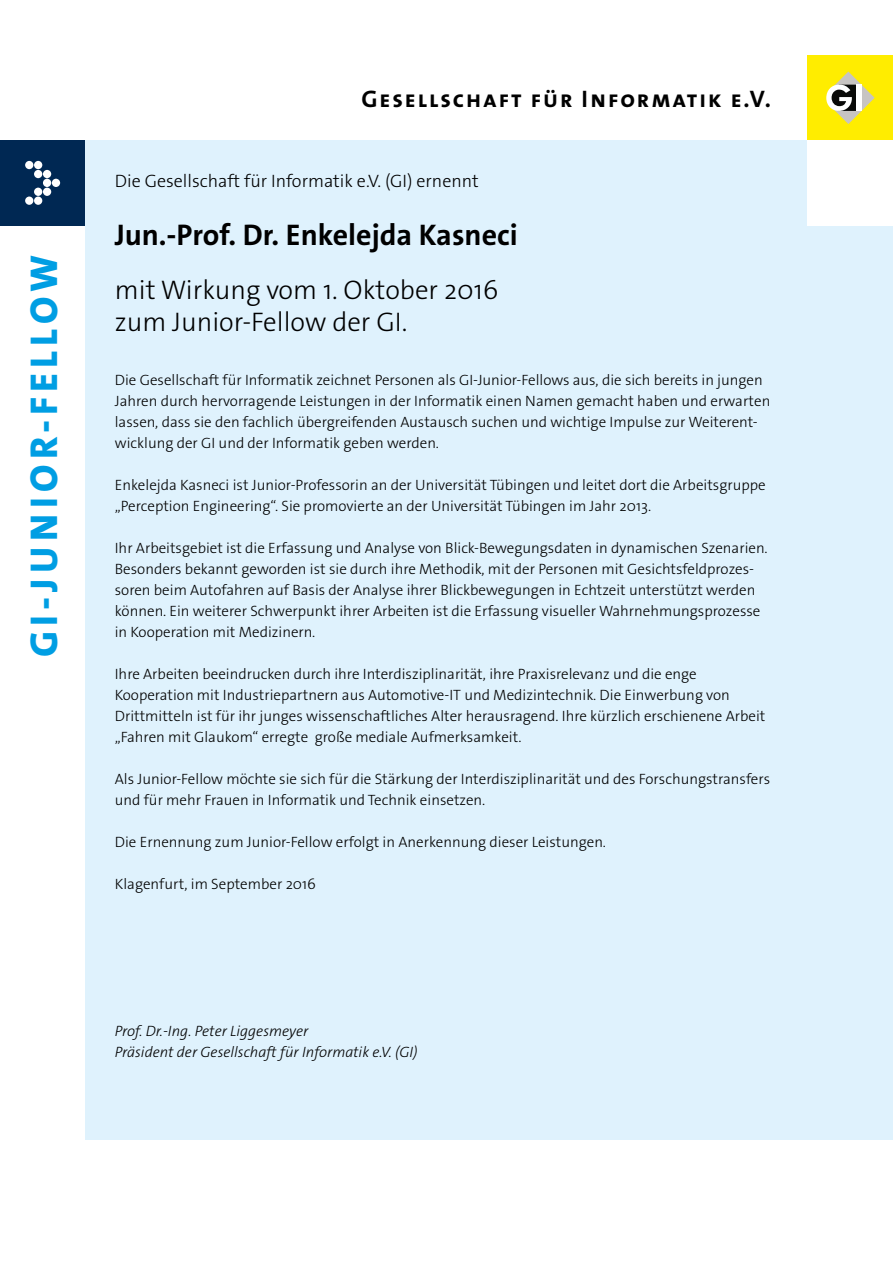
<style>
.page{position:relative;width:893px;height:1263px;background:#fff}
.page>*{position:absolute;margin:0;border:0;box-sizing:border-box;transform-origin:0 0}
.t1{font:800 39px "The Sans Os F";letter-spacing:.135em;color:#009ee3}
.t2{font:700 30px "The Sans Os F";color:#000}
.t3{font:300 27px/32.4px "The Sans Os F";color:#000}
.t4{font:700 24px "The Sans Os F";letter-spacing:.08em;color:#000}
.t5{font:300 18px "The Sans Os F";color:#000}
.t6{font:300 15px/21px "The Sans Os F";color:#000}
.t7{font:italic 300 15px/21px "The Sans Os F";color:#000}
</style>
<div class="page">
<div style="left:0;top:140px;width:85px;height:85px;background:#002853"></div>
<div style="left:85px;top:140px;width:808px;height:1000px;background:#dff2fd"></div>
<div style="left:808px;top:55px;width:85px;height:85px;background:#ffed00"></div>
<svg style="left:826px;top:72px;width:49px;height:52px"></svg>
<div style="left:808px;top:140px;width:85px;height:85px;background:#fff"></div>
<svg style="left:25px;top:161px;width:35px;height:44px"></svg>
<h1 class="t1" style="left:19px;top:657px;width:403px;rotate:-90deg">GI-JUNIOR-FELLOW</h1>
<h3 class="t4" style="left:361px;top:83px;width:411px">Gesellschaft für Informatik e.V.</h3>
<p class="t5" style="left:115px;top:170px;width:365px">Die Gesellschaft für Informatik e.V. (GI) ernennt</p>
<h2 class="t2" style="left:115px;top:215px;width:404px">Jun.-Prof. Dr. Enkelejda Kasneci</h2>
<h3 class="t3" style="left:115px;top:274px;width:385px">mit Wirkung vom 1. Oktober 2016 zum Junior-Fellow der GI.</h3>
<p class="t6" style="left:115px;top:369px;width:657px">Die Gesellschaft für Informatik zeichnet Personen als GI-Junior-Fellows aus, die sich bereits in jungen Jahren durch hervorragende Leistungen in der Informatik einen Namen gemacht haben und erwarten lassen, dass sie den fachlich übergreifenden Austausch suchen und wichtige Impulse zur Weiterent&shy;wicklung der GI und der Informatik geben werden.</p>
<p class="t6" style="left:115px;top:474px;width:652px">Enkelejda Kasneci ist Junior-Professorin an der Universität Tübingen und leitet dort die Arbeitsgruppe „Perception Engineering“. Sie promovierte an der Universität Tübingen im Jahr 2013.</p>
<p class="t6" style="left:115px;top:537px;width:654px">Ihr Arbeitsgebiet ist die Erfassung und Analyse von Blick-Bewegungsdaten in dynamischen Szenarien.<br>Besonders bekannt geworden ist sie durch ihre Methodik, mit der Personen mit Gesichtsfeldprozes&shy;soren beim Autofahren auf Basis der Analyse ihrer Blickbewegungen in Echtzeit unterstützt werden können. Ein weiterer Schwerpunkt ihrer Arbeiten ist die Erfassung visueller Wahrnehmungsprozesse in Kooperation mit Medizinern.</p>
<p class="t6" style="left:115px;top:663px;width:652px">Ihre Arbeiten beeindrucken durch ihre Interdisziplinarität, ihre Praxisrelevanz und die enge Kooperation mit Industriepartnern aus Automotive-IT und Medizintechnik. Die Einwerbung von Drittmitteln ist für ihr junges wissenschaftliches Alter herausragend. Ihre kürzlich erschienene Arbeit „Fahren mit Glaukom“ erregte große mediale Aufmerksamkeit.</p>
<p class="t6" style="left:115px;top:768px;width:657px">Als Junior-Fellow möchte sie sich für die Stärkung der Interdisziplinarität und des Forschungstransfers und für mehr Frauen in Informatik und Technik einsetzen.</p>
<p class="t6" style="left:115px;top:831px;width:493px">Die Ernennung zum Junior-Fellow erfolgt in Anerkennung dieser Leistungen.</p>
<p class="t6" style="left:115px;top:873px;width:203px">Klagenfurt, im September 2016</p>
<p class="t7" style="left:115px;top:1021px;width:304px">Prof. Dr.-Ing. Peter Liggesmeyer<br>Präsident der Gesellschaft für Informatik e.V. (GI)</p>
</div>
